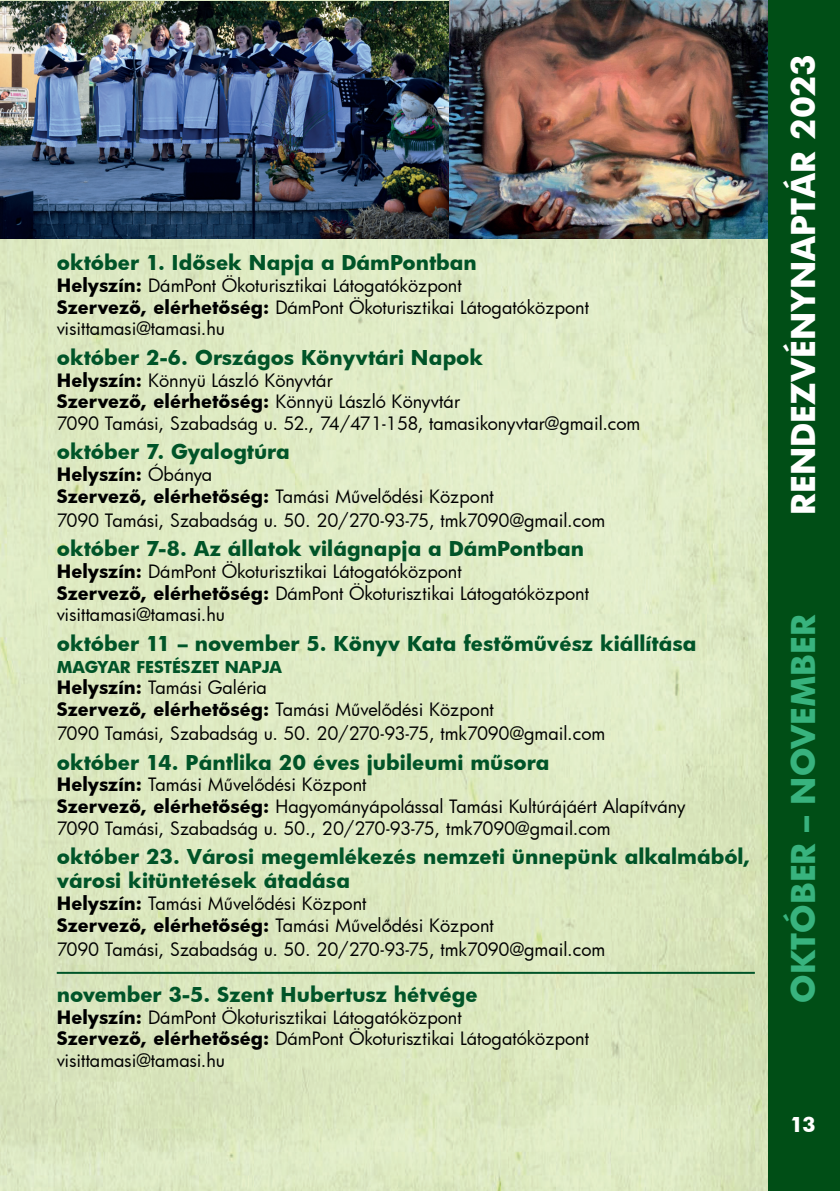
<style>
.page{position:relative;width:840px;height:1191px;background:#fff}
.page>*{position:absolute;margin:0;border:0;box-sizing:border-box;transform-origin:0 0}
.t1{font:700 32px "Futura";color:#fff}
.t2{font:700 32px "Futura";color:#38b37e}
.t3{font:700 20px/24px "Futura";color:#005428}
.t4{font:700 20px "Futura";color:#fff}
.t5{font:18px/21.6px "Futura";color:#000}
.t6{font:700 18px/21.6px "Futura";color:#000}
.t7{font:700 16px "Futura";color:#005428}
.s1{font-weight:700}
.s2{font-weight:400}
</style>
<div class="page">
<img style="left:0;top:0;width:767px;height:1191px">
<div style="left:767px;top:0;width:72px;height:1191px;background:#004e16"></div>
<hr style="left:57px;top:971px;width:697px;height:2px;background:#005428">
<img style="left:0;top:2px;width:449px;height:236px">
<img style="left:449px;top:0;width:318px;height:238px">
<p class="t3" style="left:57px;top:250px;width:421px">október 1. Idősek Napja a DámPontban</p>
<p class="t5" style="left:57px;top:274px;width:533px"><span class="s1">Helyszín:</span> DámPont Ökoturisztikai Látogatóközpont<br><span class="s1">Szervező, elérhetőség:</span> DámPont Ökoturisztikai Látogatóközpont visittamasi@tamasi.hu</p>
<p class="t3" style="left:57px;top:345px;width:428px">október 2-6. Országos Könyvtári Napok</p>
<p class="t5" style="left:57px;top:369px;width:585px"><span class="s1">Helyszín:</span> Könnyü László Könyvtár<br><span class="s1">Szervező, elérhetőség:</span> Könnyü László Könyvtár<br>7090 Tamási, Szabadság u. 52., 74/471-158, tamasikonyvtar@gmail.com</p>
<p class="t3" style="left:57px;top:439px;width:234px">október 7. Gyalogtúra</p>
<p class="t6" style="left:57px;top:463px;width:438px">Helyszín: <span class="s2">Óbánya<br></span>Szervező, elérhetőség: <span class="s2">Tamási Művelődési Központ</span></p>
<p class="t5" style="left:57px;top:509px;width:549px">7090 Tamási, Szabadság u. 50. 20/270-93-75, tmk7090@gmail.com</p>
<p class="t3" style="left:57px;top:536px;width:528px">október 7-8. Az állatok világnapja a DámPontban</p>
<p class="t5" style="left:57px;top:560px;width:533px"><span class="s1">Helyszín:</span> DámPont Ökoturisztikai Látogatóközpont<br><span class="s1">Szervező, elérhetőség:</span> DámPont Ökoturisztikai Látogatóközpont visittamasi@tamasi.hu</p>
<p class="t3" style="left:57px;top:631px;width:641px">október 11 – november 5. Könyv Kata festőművész kiállítása</p>
<p class="t7" style="left:57px;top:655px;width:227px">MAGYAR FESTÉSZET NAPJA</p>
<p class="t5" style="left:57px;top:676px;width:438px"><span class="s1">Helyszín:</span> Tamási Galéria<br><span class="s1">Szervező, elérhetőség:</span> Tamási Művelődési Központ</p>
<p class="t5" style="left:57px;top:722px;width:549px">7090 Tamási, Szabadság u. 50. 20/270-93-75, tmk7090@gmail.com</p>
<p class="t3" style="left:57px;top:749px;width:494px">október 14. Pántlika 20 éves jubileumi műsora</p>
<p class="t5" style="left:57px;top:773px;width:630px"><span class="s1">Helyszín:</span> Tamási Művelődési Központ<br><span class="s1">Szervező, elérhetőség:</span> Hagyományápolással Tamási Kultúrájáért Alapítvány<br>7090 Tamási, Szabadság u. 50., 20/270-93-75, tmk7090@gmail.com</p>
<p class="t3" style="left:57px;top:844px;width:695px">október 23. Városi megemlékezés nemzeti ünnepünk alkalmából, városi kitüntetések átadása</p>
<p class="t5" style="left:57px;top:892px;width:438px"><span class="s1">Helyszín:</span> Tamási Művelődési Központ<br><span class="s1">Szervező, elérhetőség:</span> Tamási Művelődési Központ</p>
<p class="t5" style="left:57px;top:937px;width:549px">7090 Tamási, Szabadság u. 50. 20/270-93-75, tmk7090@gmail.com</p>
<p class="t3" style="left:57px;top:982px;width:422px">november 3-5. Szent Hubertusz hétvége</p>
<p class="t5" style="left:57px;top:1006px;width:533px"><span class="s1">Helyszín:</span> DámPont Ökoturisztikai Látogatóközpont<br><span class="s1">Szervező, elérhetőség:</span> DámPont Ökoturisztikai Látogatóközpont visittamasi@tamasi.hu</p>
<h1 class="t1" style="left:780px;top:514px;width:462px;rotate:-90deg">RENDEZVÉNYNAPTÁR 2023</h1>
<h1 class="t2" style="left:780px;top:1002px;width:390px;rotate:-90deg">OKTÓBER – NOVEMBER</h1>
<p class="t4" style="left:789px;top:1111px;width:27px">13</p>
</div>
